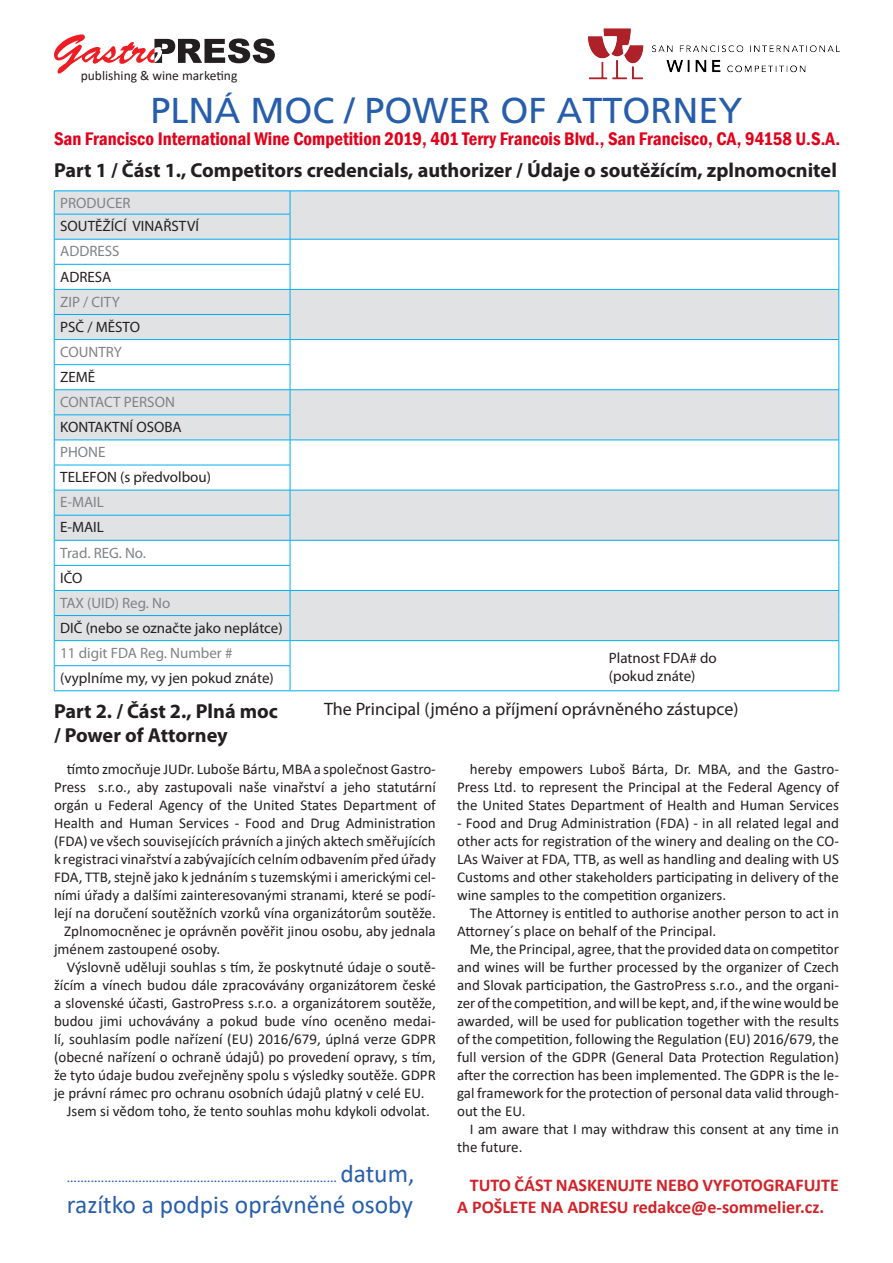
<style>
.page{position:relative;width:893px;height:1263px;background:#fff}
.page>*{position:absolute;margin:0;border:0;box-sizing:border-box;transform-origin:0 0}
.t1{font:36px "Frutiger CE";color:#275eac}
.t2{font:25.5px "Calibri";color:#275eac}
.t3{font:700 20.25px "Myriad Pro";color:#231f20}
.t4{font:600 condensed 18.75px "Franklin Gothic";color:#e2001a}
.t5{font:700 18px/21.6px "Calibri";color:#d1232a}
.t6{font:18px "Myriad Pro";color:#231f20}
.t7{font:15px/18px "Calibri";color:#231f20;text-align:justify}
.t8{font:15px "Myriad Pro";color:#231f20}
.t9{font:15px "Myriad Pro";color:#808285}
.t10{font:15px "Minion Pro";color:#275eac}
.t11{font:13.5px "Calibri";color:#231f20}
.s1{font-family:"Calibri";font-size:25.5px}
</style>
<div class="page">
<svg style="left:55px;top:192px;width:784px;height:448px;fill:#e1e2e4"></svg>
<hr style="left:54px;top:214px;width:236px;height:1px;background:#00aeef">
<hr style="left:54px;top:239px;width:236px;height:1px;background:#00aeef">
<hr style="left:290px;top:239px;width:549px;height:1px;background:#00aeef">
<hr style="left:54px;top:264px;width:236px;height:1px;background:#00aeef">
<hr style="left:54px;top:289px;width:236px;height:1px;background:#00aeef">
<hr style="left:290px;top:289px;width:549px;height:1px;background:#00aeef">
<hr style="left:54px;top:314px;width:236px;height:1px;background:#00aeef">
<hr style="left:54px;top:339px;width:236px;height:1px;background:#00aeef">
<hr style="left:290px;top:339px;width:549px;height:1px;background:#00aeef">
<hr style="left:54px;top:364px;width:236px;height:1px;background:#00aeef">
<hr style="left:54px;top:389px;width:236px;height:1px;background:#00aeef">
<hr style="left:290px;top:389px;width:549px;height:1px;background:#00aeef">
<hr style="left:54px;top:415px;width:236px;height:1px;background:#00aeef">
<hr style="left:54px;top:440px;width:236px;height:1px;background:#00aeef">
<hr style="left:290px;top:440px;width:549px;height:1px;background:#00aeef">
<hr style="left:54px;top:465px;width:236px;height:1px;background:#00aeef">
<hr style="left:54px;top:490px;width:236px;height:1px;background:#00aeef">
<hr style="left:290px;top:490px;width:549px;height:1px;background:#00aeef">
<hr style="left:54px;top:515px;width:236px;height:1px;background:#00aeef">
<hr style="left:54px;top:540px;width:236px;height:1px;background:#00aeef">
<hr style="left:290px;top:540px;width:549px;height:1px;background:#00aeef">
<hr style="left:54px;top:565px;width:236px;height:1px;background:#00aeef">
<hr style="left:54px;top:590px;width:236px;height:1px;background:#00aeef">
<hr style="left:290px;top:590px;width:549px;height:1px;background:#00aeef">
<hr style="left:54px;top:615px;width:236px;height:1px;background:#00aeef">
<hr style="left:54px;top:640px;width:236px;height:1px;background:#00aeef">
<hr style="left:290px;top:640px;width:549px;height:1px;background:#00aeef">
<hr style="left:54px;top:665px;width:236px;height:1px;background:#00aeef">
<svg style="left:290px;top:192px;width:1px;height:498px"></svg>
<hr style="left:54px;top:191px;width:236px;height:1px;background:#00aeef">
<hr style="left:290px;top:191px;width:549px;height:1px;background:#00aeef">
<svg style="left:54px;top:191px;width:1px;height:499px"></svg>
<svg style="left:839px;top:191px;width:1px;height:500px"></svg>
<hr style="left:54px;top:690px;width:236px;height:1px;background:#00aeef">
<hr style="left:290px;top:690px;width:549px;height:1px;background:#00aeef">
<svg style="left:54px;top:34px;width:221px;height:40px"></svg>
<img style="left:588px;top:28px;width:252px;height:52px">
<p class="t11" style="left:81px;top:66px;width:158px">publishing &amp; wine marketing</p>
<p class="t1" style="left:150px;top:90px;width:594px">PLNÁ MOC / POWER OF ATTORNEY</p>
<p class="t4" style="left:54px;top:127px;width:788px">San Francisco International Wine Competition 2019, 401 Terry Francois Blvd., San Francisco, CA, 94158 U.S.A.</p>
<p class="t3" style="left:54px;top:157px;width:784px">Part 1 / Část 1., Competitors credencials, authorizer / Údaje o soutěžícím, zplnomocnitel</p>
<p class="t9" style="left:60px;top:194px;width:72px">PRODUCER</p>
<p class="t8" style="left:60px;top:217px;width:140px">SOUTĚŽÍCÍ VINAŘSTVÍ</p>
<p class="t9" style="left:60px;top:242px;width:61px">ADDRESS</p>
<p class="t8" style="left:60px;top:267px;width:53px">ADRESA</p>
<p class="t9" style="left:60px;top:292px;width:61px">ZIP / CITY</p>
<p class="t8" style="left:60px;top:317px;width:81px">PSČ / MĚSTO</p>
<p class="t9" style="left:60px;top:343px;width:63px">COUNTRY</p>
<p class="t8" style="left:60px;top:368px;width:37px">ZEMĚ</p>
<p class="t9" style="left:60px;top:393px;width:116px">CONTACT PERSON</p>
<p class="t8" style="left:60px;top:418px;width:123px">KONTAKTNÍ OSOBA</p>
<p class="t9" style="left:60px;top:443px;width:47px">PHONE</p>
<p class="t8" style="left:60px;top:468px;width:152px">TELEFON (s předvolbou)</p>
<p class="t9" style="left:60px;top:493px;width:45px">E-MAIL</p>
<p class="t8" style="left:60px;top:518px;width:45px">E-MAIL</p>
<p class="t9" style="left:60px;top:543px;width:87px">Trad. REG. No.</p>
<p class="t8" style="left:60px;top:568px;width:24px">IČO</p>
<p class="t9" style="left:60px;top:593px;width:112px">TAX (UID) Reg. No</p>
<p class="t8" style="left:60px;top:618px;width:224px">DIČ (nebo se označte jako neplátce)</p>
<p class="t9" style="left:60px;top:644px;width:174px">11 digit FDA Reg. Number #</p>
<p class="t8" style="left:60px;top:669px;width:215px">(vyplníme my, vy jen pokud znáte)</p>
<p class="t6" style="left:324px;top:698px;width:416px">The Principal (jméno a příjmení oprávněného zástupce)</p>
<p class="t8" style="left:609px;top:648px;width:109px">Platnost FDA# do</p>
<p class="t8" style="left:609px;top:666px;width:88px">(pokud znáte)</p>
<p class="t3" style="left:54px;top:698px;width:226px">Part 2. / Část 2., Plná moc</p>
<p class="t3" style="left:54px;top:722px;width:175px">/ Power of Attorney</p>
<p class="t7" style="left:67px;top:759px;width:371px">tímto zmocňuje JUDr. Luboše Bártu, MBA a společnost Gastro-</p>
<p class="t7" style="left:54px;top:777px;width:383px">Press s.r.o., aby zastupovali naše vinařství a jeho statutární</p>
<p class="t7" style="left:54px;top:795px;width:383px">orgán u Federal Agency of the United States Department of</p>
<p class="t7" style="left:54px;top:813px;width:383px">Health and Human Services - Food and Drug Administration</p>
<p class="t7" style="left:54px;top:831px;width:383px">(FDA) ve všech souvisejících právních a jiných aktech směřujících</p>
<p class="t7" style="left:54px;top:849px;width:383px">k registraci vinařství a zabývajících celním odbavením před úřady</p>
<p class="t7" style="left:54px;top:867px;width:383px">FDA, TTB, stejně jako k jednáním s tuzemskými i americkými cel-</p>
<p class="t7" style="left:54px;top:885px;width:383px">ními úřady a dalšími zainteresovanými stranami, které se podí-</p>
<p class="t7" style="left:54px;top:903px;width:383px">lejí na doručení soutěžních vzorků vína organizátorům soutěže.</p>
<p class="t7" style="left:64px;top:921px;width:373px">Zplnomocněnec je oprávněn pověřit jinou osobu, aby jednala</p>
<p class="t7" style="left:54px;top:939px;width:168px">jménem zastoupené osoby.</p>
<p class="t7" style="left:54px;top:957px;width:383px;text-indent:13px">Výslovně uděluji souhlas s tím, že poskytnuté údaje o soutě&shy;žícím a vínech budou dále zpracovávány organizátorem české a slovenské účasti, GastroPress s.r.o. a organizátorem soutěže, budou jimi uchovávány a pokud bude víno oceněno medai&shy;lí, souhlasím podle nařízení (EU) 2016/679, úplná verze GDPR (obecné nařízení o ochraně údajů) po provedení opravy, s tím, že tyto údaje budou zveřejněny spolu s výsledky soutěže. GDPR je právní rámec pro ochranu osobních údajů platný v celé EU.</p>
<p class="t7" style="left:67px;top:1101px;width:365px">Jsem si vědom toho, že tento souhlas mohu kdykoli odvolat.</p>
<p class="t7" style="left:457px;top:759px;width:383px;text-indent:13px">hereby empowers Luboš Bárta, Dr. MBA, and the Gastro-Press Ltd. to represent the Principal at the Federal Agency of the United States Department of Health and Human Services</p>
<p class="t7" style="left:457px;top:813px;width:383px">- Food and Drug Administration (FDA) - in all related legal and other acts for registration of the winery and dealing on the CO-LAs Waiver at FDA, TTB, as well as handling and dealing with US Customs and other stakeholders participating in delivery of the wine samples to the competition organizers.</p>
<p class="t7" style="left:457px;top:903px;width:383px;text-indent:13px">The Attorney is entitled to authorise another person to act in<br>Attorney´s place on behalf of the Principal.</p>
<p class="t7" style="left:457px;top:939px;width:383px;text-indent:13px">Me, the Principal, agree, that the provided data on competitor and wines will be further processed by the organizer of Czech and Slovak participation, the GastroPress s.r.o., and the organi&shy;zer of the competition, and will be kept, and, if the wine would be awarded, will be used for publication together with the results of the competition, following the Regulation (EU) 2016/679, the full version of the GDPR (General Data Protection Regulation) after the correction has been implemented. The GDPR is the le&shy;gal framework for the protection of personal data valid through&shy;out the EU.</p>
<p class="t7" style="left:457px;top:1119px;width:383px;text-indent:13px">I am aware that I may withdraw this consent at any time in the future.</p>
<p class="t5" style="left:457px;top:1174px;width:383px;text-indent:13px">TUTO ČÁST NASKENUJTE NEBO VYFOTOGRAFUJTE<br>A POŠLETE NA ADRESU redakce@e-sommelier.cz.</p>
<p class="t10" style="left:67px;top:1167px;width:349px">............................................................................... <span class="s1">datum,</span></p>
<p class="t2" style="left:67px;top:1186px;width:348px">razítko a podpis oprávněné osoby</p>
</div>
